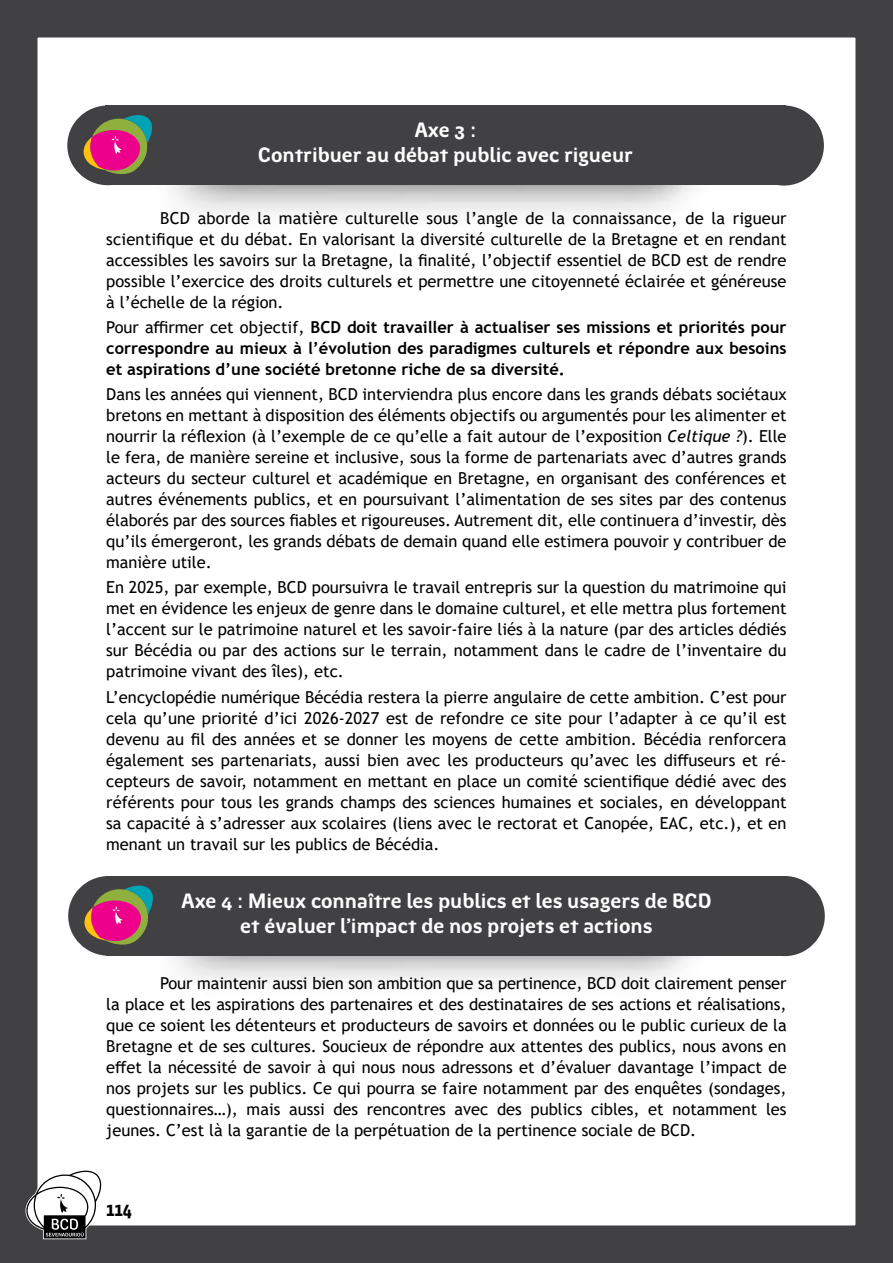
<style>
.page{position:relative;width:893px;height:1263px;background:#fff}
.page>*{position:absolute;margin:0;border:0;box-sizing:border-box;transform-origin:0 0}
.t1{font:700 22.5px "Region Bretagne Cond";color:#000}
.t2{font:700 21px/25.2px "Region Bretagne";color:#fff;text-align:center}
.t3{font:16.5px/21px "Trebuchet MS";color:#000;text-align:justify}
.t4{font:700 16.5px/21px "Trebuchet MS";color:#000;text-align:justify}
.s1{font-weight:400}
.s2{font-style:italic}
</style>
<div class="page">
<div style="left:0;top:0;width:893px;height:1263px;border:38px solid #414042"></div>
<div style="left:106px;top:876px;width:681px;height:80px;background:#414042"></div>
<div style="left:745px;top:876px;width:80px;height:80px;background:#414042;border-radius:50%"></div>
<div style="left:68px;top:876px;width:81px;height:80px;background:#414042;border-radius:50%"></div>
<svg style="left:84px;top:884px;width:69px;height:64px"></svg>
<div style="left:105px;top:105px;width:681px;height:80px;background:#414042"></div>
<div style="left:744px;top:105px;width:80px;height:81px;background:#414042;border-radius:50%"></div>
<div style="left:67px;top:105px;width:81px;height:80px;background:#414042;border-radius:50%"></div>
<svg style="left:83px;top:115px;width:69px;height:59px"></svg>
<svg style="left:26px;top:1170px;width:76px;height:69px"></svg>
<p class="t2" style="left:258px;top:118px;width:376px">Axe 3 :<br>Contribuer au débat public avec rigueur</p>
<p class="t3" style="left:106px;top:207px;width:682px;text-indent:54px">BCD aborde la matière culturelle sous l’angle de la connaissance, de la rigueur scientifique et du débat. En valorisant la diversité culturelle de la Bretagne et en rendant accessibles les savoirs sur la Bretagne, la finalité, l’objectif essentiel de BCD est de rendre possible l’exercice des droits culturels et permettre une citoyenneté éclairée et généreuse à l’échelle de la région.</p>
<p class="t4" style="left:106px;top:316px;width:682px"><span class="s1">Pour affirmer cet objectif,</span> BCD doit travailler à actualiser ses missions et priorités pour correspondre au mieux à l’évolution des paradigmes culturels et répondre aux besoins et aspirations d’une société bretonne riche de sa diversité.</p>
<p class="t3" style="left:106px;top:384px;width:682px">Dans les années qui viennent, BCD interviendra plus encore dans les grands débats sociétaux bretons en mettant à disposition des éléments objectifs ou argumentés pour les alimenter et nourrir la réflexion (à l’exemple de ce qu’elle a fait autour de l’exposition <span class="s2">Celtique ?</span>). Elle le fera, de manière sereine et inclusive, sous la forme de partenariats avec d’autres grands acteurs du secteur culturel et académique en Bretagne, en organisant des conférences et autres événements publics, et en poursuivant l’alimentation de ses sites par des contenus élaborés par des sources fiables et rigoureuses. Autrement dit, elle continuera d’investir, dès qu’ils émergeront, les grands débats de demain quand elle estimera pouvoir y contribuer de manière utile.</p>
<p class="t3" style="left:106px;top:577px;width:682px">En 2025, par exemple, BCD poursuivra le travail entrepris sur la question du matrimoine qui met en évidence les enjeux de genre dans le domaine culturel, et elle mettra plus fortement l’accent sur le patrimoine naturel et les savoir-faire liés à la nature (par des articles dédiés sur Bécédia ou par des actions sur le terrain, notamment dans le cadre de l’inventaire du patrimoine vivant des îles), etc.</p>
<p class="t3" style="left:106px;top:686px;width:682px">L’encyclopédie numérique Bécédia restera la pierre angulaire de cette ambition. C’est pour cela qu’une priorité d’ici 2026-2027 est de refondre ce site pour l’adapter à ce qu’il est devenu au fil des années et se donner les moyens de cette ambition. Bécédia renforcera également ses partenariats, aussi bien avec les producteurs qu’avec les diffuseurs et ré&shy;cepteurs de savoir, notamment en mettant en place un comité scientifique dédié avec des référents pour tous les grands champs des sciences humaines et sociales, en développant sa capacité à s’adresser aux scolaires (liens avec le rectorat et Canopée, EAC, etc.), et en menant un travail sur les publics de Bécédia.</p>
<p class="t2" style="left:182px;top:889px;width:531px">Axe 4 : Mieux connaître les publics et les usagers de BCD et évaluer l’impact de nos projets et actions</p>
<p class="t3" style="left:106px;top:973px;width:682px;text-indent:54px">Pour maintenir aussi bien son ambition que sa pertinence, BCD doit clairement penser la place et les aspirations des partenaires et des destinataires de ses actions et réalisations, que ce soient les détenteurs et producteurs de savoirs et données ou le public curieux de la Bretagne et de ses cultures. Soucieux de répondre aux attentes des publics, nous avons en effet la nécessité de savoir à qui nous nous adressons et d’évaluer davantage l’impact de nos projets sur les publics. Ce qui pourra se faire notamment par des enquêtes (sondages, questionnaires…), mais aussi des rencontres avec des publics cibles, et notamment les jeunes. C’est là la garantie de la perpétuation de la pertinence sociale de BCD.</p>
<h1 class="t1" style="left:106px;top:1196px;width:27px">114</h1>
</div>
